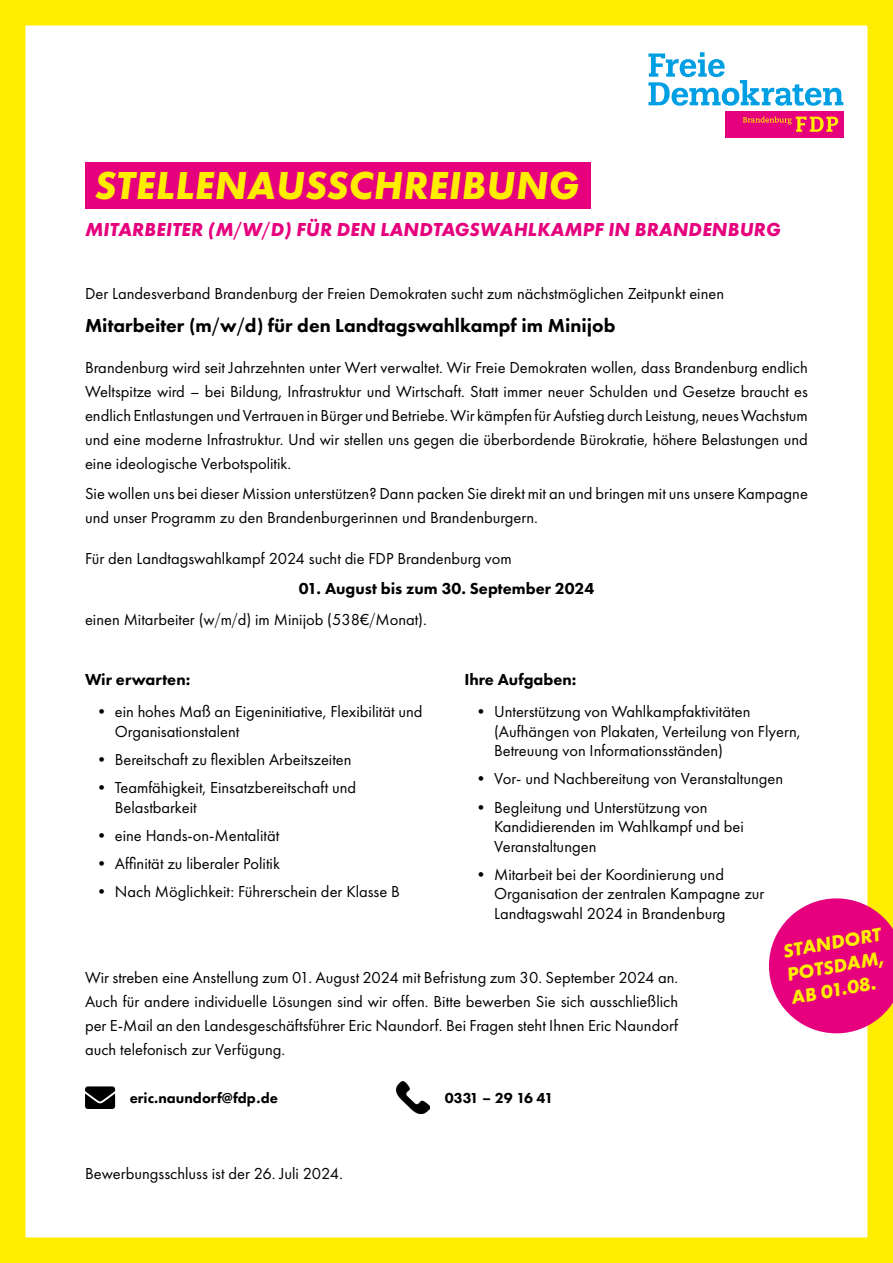
<style>
.page{position:relative;width:893px;height:1263px;background:#fff}
.page>*{position:absolute;margin:0;border:0;box-sizing:border-box;transform-origin:0 0}
.t1{font:italic 700 40.5px "Futura PT";letter-spacing:.01em;color:#ffed00}
.t2{font:italic 700 19.5px "Futura PT";letter-spacing:.01em;color:#e6007d}
.t3{font:800 19.5px "Futura PT";color:#000}
.t4{font:italic 700 19.5px/23.4px "Futura PT";color:#ffed00;text-align:justify}
.t5{font:16.5px/24px "Futura PT";color:#000}
.t6{font:800 16.5px "Futura PT";color:#000}
.t7{font:800 15px "Futura PT";color:#000}
.t8{font:800 15px "Futura PT";letter-spacing:-.035em;color:#000}
</style>
<div class="page">
<div style="left:0;top:0;width:893px;height:1263px;border:26px solid #ffed00"></div>
<div style="left:85px;top:162px;width:506px;height:47px;background:#e6007d"></div>
<svg style="left:85px;top:1086px;width:30px;height:23px"></svg>
<svg style="left:769px;top:898px;width:124px;height:135px;background:#ea2e89"></svg>
<svg style="left:648px;top:52px;width:195px;height:54px"></svg>
<div style="left:725px;top:111px;width:118px;height:27px;background:#e6007d"></div>
<svg style="left:743px;top:117px;width:95px;height:15px"></svg>
<img style="left:397px;top:1081px;width:32px;height:33px">
<h1 class="t1" style="left:95px;top:161px;width:486px">STELLENAUSSCHREIBUNG</h1>
<p class="t2" style="left:85px;top:217px;width:697px">MITARBEITER (M/W/D) FÜR DEN LANDTAGSWAHLKAMPF IN BRANDENBURG</p>
<p class="t5" style="left:85px;top:281px;width:641px">Der Landesverband Brandenburg der Freien Demokraten sucht zum nächstmöglichen Zeitpunkt einen</p>
<p class="t3" style="left:85px;top:313px;width:532px">Mitarbeiter (m/w/d) für den Landtagswahlkampf im Minijob</p>
<p class="t5" style="left:85px;top:355px;width:724px;text-align:justify">Brandenburg wird seit Jahrzehnten unter Wert verwaltet. Wir Freie Demokraten wollen, dass Brandenburg endlich Weltspitze wird – bei Bildung, Infrastruktur und Wirtschaft. Statt immer neuer Schulden und Gesetze braucht es endlich Entlastungen und Vertrauen in Bürger und Betriebe. Wir kämpfen für Aufstieg durch Leistung, neues Wachstum und eine moderne Infrastruktur. Und wir stellen uns gegen die überbordende Bürokratie, höhere Belastungen und eine ideologische Verbotspolitik.</p>
<p class="t5" style="left:85px;top:481px;width:724px">Sie wollen uns bei dieser Mission unterstützen? Dann packen Sie direkt mit an und bringen mit uns unsere Kampagne und unser Programm zu den Brandenburgerinnen und Brandenburgern.</p>
<p class="t5" style="left:85px;top:546px;width:428px">Für den Landtagswahlkampf 2024 sucht die FDP Brandenburg vom</p>
<p class="t6" style="left:299px;top:578px;width:297px">01. August bis zum 30. September 2024</p>
<p class="t5" style="left:85px;top:607px;width:343px">einen Mitarbeiter (w/m/d) im Minijob (538€/Monat).</p>
<p class="t6" style="left:85px;top:669px;width:107px">Wir erwarten:</p>
<p class="t5" style="left:115px;top:702px;width:309px;line-height:19.5px;text-indent:-21px">• ein hohes Maß an Eigeninitiative, Flexibilität und<br>Organisationstalent</p>
<p class="t5" style="left:94px;top:747px;width:260px">• Bereitschaft zu flexiblen Arbeitszeiten</p>
<p class="t5" style="left:115px;top:778px;width:243px;line-height:19.5px;text-indent:-21px">• Teamfähigkeit, Einsatzbereitschaft und<br>Belastbarkeit</p>
<p class="t5" style="left:94px;top:823px;width:187px">• eine Hands-on-Mentalität</p>
<p class="t5" style="left:94px;top:852px;width:188px">• Affinität zu liberaler Politik</p>
<p class="t5" style="left:94px;top:880px;width:308px">• Nach Möglichkeit: Führerschein der Klasse B</p>
<p class="t6" style="left:464px;top:669px;width:113px">Ihre Aufgaben:</p>
<p class="t5" style="left:494px;top:702px;width:308px;line-height:19.5px;text-indent:-21px">• Unterstützung von Wahlkampfaktivitäten (Aufhängen von Plakaten, Verteilung von Flyern,<br>Betreuung von Informationsständen)</p>
<p class="t5" style="left:473px;top:767px;width:312px">• Vor- und Nachbereitung von Veranstaltungen</p>
<p class="t5" style="left:494px;top:797px;width:251px;line-height:19.5px;text-indent:-21px">• Begleitung und Unterstützung von<br>Kandidierenden im Wahlkampf und bei<br>Veranstaltungen</p>
<p class="t5" style="left:494px;top:865px;width:272px;line-height:19.5px;text-indent:-21px">• Mitarbeit bei der Koordinierung und<br>Organisation der zentralen Kampagne zur<br>Landtagswahl 2024 in Brandenburg</p>
<p class="t5" style="left:85px;top:965px;width:595px;text-align:justify">Wir streben eine Anstellung zum 01. August 2024 mit Befristung zum 30. September 2024 an.<br>Auch für andere individuelle Lösungen sind wir offen. Bitte bewerben Sie sich ausschließlich per E-Mail an den Landesgeschäftsführer Eric Naundorf. Bei Fragen steht Ihnen Eric Naundorf auch telefonisch zur Verfügung.</p>
<p class="t7" style="left:130px;top:1089px;width:150px">eric.naundorf@fdp.de</p>
<p class="t5" style="left:85px;top:1161px;width:259px">Bewerbungsschluss ist der 26. Juli 2024.</p>
<p class="t8" style="left:445px;top:1089px;width:110px">0331 – 29 16 41</p>
<p class="t4" style="left:781px;top:940px;width:101px;rotate:-10deg">STANDORT POTSDAM, AB 01.08.</p>
</div>
